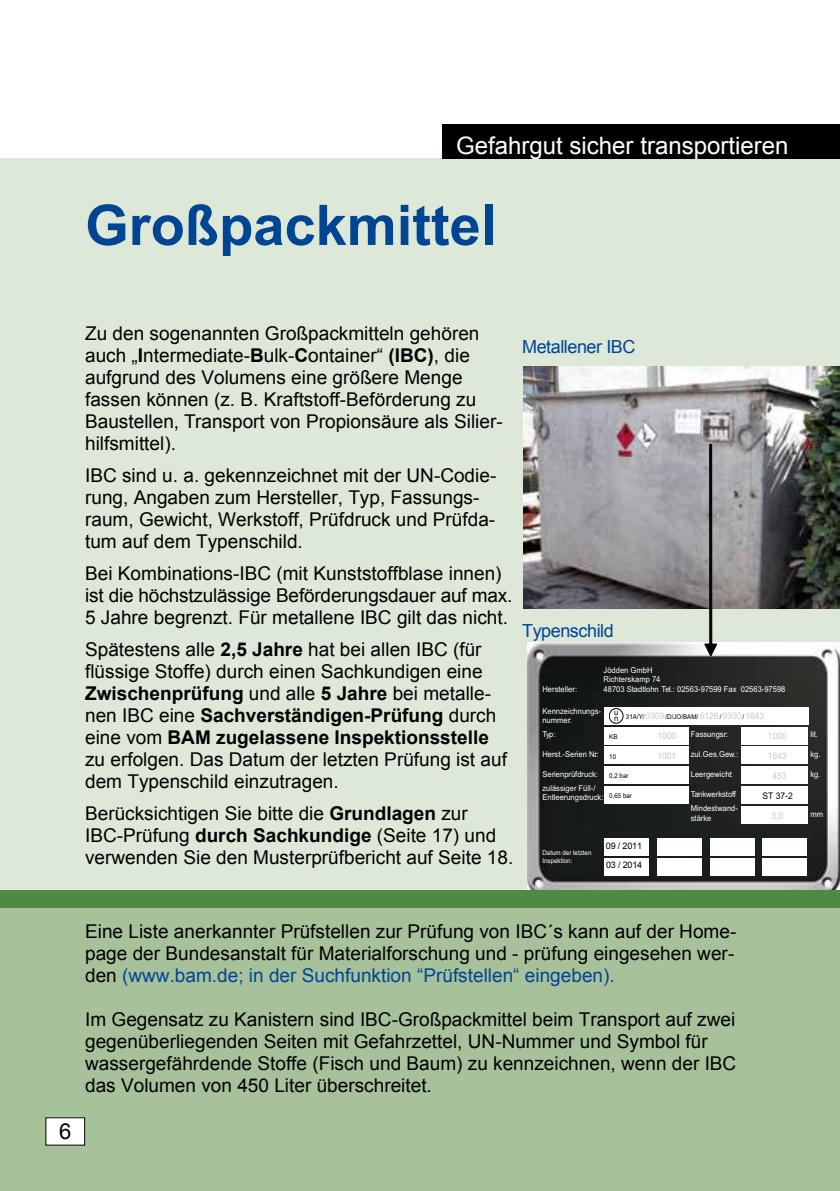
<style>
.page{position:relative;width:840px;height:1191px;background:#fff}
.page>*{position:absolute;margin:0;border:0;box-sizing:border-box;transform-origin:0 0}
.t1{font:700 56px "Arial";color:#004494}
.t2{font:24px "Arial";color:#fff}
.t3{font:22px "Arial";color:#000}
.t4{font:19px/22px "Arial";color:#000}
.t5{font:18px "Arial";letter-spacing:-.025em;color:#004494}
.t6{font:9.2px/19.8px "Arial";color:#c6c7c8;text-align:center;scale:.93 1}
.t7{font:9.2px "Arial";color:#000;scale:.93 1}
.t8{font:9px/19.4px "Arial";letter-spacing:-.02em;color:#000}
.t9{font:8.2px/9.8px "Arial";color:#fff;scale:.93 1}
.t10{font:8.2px/5.8px "Arial";color:#000;scale:.93 1}
.t11{font:6.6px "Arial";color:#000;scale:.93 1}
.t12{font:6.6px/8px "Arial";color:#fff;scale:.93 1}
.s1{font-weight:700}
.s2{font-size:9.2px;color:#c6c7c8}
.s3{color:#004494}
</style>
<div class="page">
<div style="left:0;top:159px;width:839px;height:1032px;background:#dee8d8"></div>
<div style="left:0;top:890px;width:839px;height:301px;background:#a7c29b"></div>
<div style="left:442px;top:125px;width:397px;height:34px;background:#000"></div>
<div style="left:46px;top:1117px;width:39px;height:28px;background:#fff"></div>
<img style="left:527px;top:642px;width:312px;height:248px">
<div style="left:603px;top:707px;width:204px;height:17px;background:#fff"></div>
<div style="left:603px;top:727px;width:85px;height:17px;background:#fff"></div>
<div style="left:603px;top:747px;width:85px;height:17px;background:#fff"></div>
<div style="left:603px;top:766px;width:85px;height:18px;background:#fff"></div>
<div style="left:603px;top:786px;width:85px;height:17px;background:#fff"></div>
<div style="left:740px;top:727px;width:67px;height:17px;background:#fff"></div>
<div style="left:740px;top:747px;width:67px;height:17px;background:#fff"></div>
<div style="left:740px;top:766px;width:67px;height:18px;background:#fff"></div>
<div style="left:740px;top:786px;width:67px;height:17px;background:#fff"></div>
<div style="left:740px;top:806px;width:67px;height:17px;background:#fff"></div>
<div style="left:603px;top:838px;width:45px;height:17px;background:#fff"></div>
<div style="left:603px;top:858px;width:45px;height:17px;background:#fff"></div>
<div style="left:656px;top:838px;width:45px;height:17px;background:#fff"></div>
<div style="left:656px;top:858px;width:45px;height:17px;background:#fff"></div>
<div style="left:709px;top:838px;width:44px;height:17px;background:#fff"></div>
<div style="left:709px;top:858px;width:44px;height:17px;background:#fff"></div>
<div style="left:762px;top:838px;width:44px;height:17px;background:#fff"></div>
<div style="left:762px;top:858px;width:44px;height:17px;background:#fff"></div>
<div style="left:609px;top:708px;width:13px;height:15px;border:1px solid #000;border-radius:50%"></div>
<img style="left:523px;top:367px;width:316px;height:241px">
<svg style="left:704px;top:444px;width:12px;height:212px;background:#7f7f7e"></svg>
<div style="left:0;top:890px;width:839px;height:17px;background:#4e8a44"></div>
<p class="t2" style="left:456px;top:129px;width:334px">Gefahrgut sicher transportieren</p>
<h1 class="t1" style="left:85px;top:186px;width:412px">Großpackmittel</h1>
<p class="t4" style="left:85px;top:322px;width:419px">Zu den sogenannten Großpackmitteln gehören auch „<span class="s1">I</span>ntermediate-<span class="s1">B</span>ulk-<span class="s1">C</span>ontainer“ <span class="s1">(IBC)</span>, die aufgrund des Volumens eine größere Menge fassen können (z. B. Kraftstoff-Beförderung zu Baustellen, Transport von Propionsäure als Silier&shy;hilfsmittel).</p>
<p class="t4" style="left:85px;top:464px;width:412px">IBC sind u. a. gekennzeichnet mit der UN-Codie&shy;rung, Angaben zum Hersteller, Typ, Fassungs&shy;raum, Gewicht, Werkstoff, Prüfdruck und Prüfda&shy;tum auf dem Typenschild.</p>
<p class="t4" style="left:85px;top:562px;width:428px">Bei Kombinations-IBC (mit Kunststoffblase innen) ist die höchstzulässige Beförderungsdauer auf max.<br>5 Jahre begrenzt. Für metallene IBC gilt das nicht.</p>
<p class="t4" style="left:85px;top:638px;width:423px">Spätestens alle <span class="s1">2,5 Jahre</span> hat bei allen IBC (für flüssige Stoffe) durch einen Sachkundigen eine <span class="s1">Zwischenprüfung</span> und alle <span class="s1">5 Jahre</span> bei metalle&shy;nen IBC eine <span class="s1">Sachverständigen-Prüfung</span> durch eine vom <span class="s1">BAM zugelassene Inspektionsstelle </span>zu erfolgen. Das Datum der letzten Prüfung ist auf dem Typenschild einzutragen.</p>
<p class="t4" style="left:85px;top:802px;width:429px">Berücksichtigen Sie bitte die <span class="s1">Grundlagen</span> zur<br>IBC-Prüfung <span class="s1">durch Sachkundige</span> (Seite 17) und verwenden Sie den Musterprüfbericht auf Seite 18.</p>
<p class="t5" style="left:522px;top:335px;width:115px">Metallener IBC</p>
<p class="t5" style="left:522px;top:618px;width:93px">Typenschild</p>
<p class="t9" style="left:603px;top:665px;width:63px">Jödden GmbH<br>Richterskamp 74</p>
<p class="t9" style="left:542px;top:685px;width:39px">Hersteller:</p>
<p class="t9" style="left:603px;top:685px;width:197px">48703 Stadtlohn Tel.: 02563-97599 Fax 02563-97598</p>
<p class="t9" style="left:542px;top:706px;width:64px">Kennzeichnungs&shy;nummer:</p>
<p class="t9" style="left:542px;top:730px;width:16px">Typ:</p>
<p class="t9" style="left:542px;top:750px;width:62px">Herst.-Serien Nr.:</p>
<p class="t9" style="left:542px;top:767px;width:61px;line-height:14px">Serienprüfdruck: zulässiger Füll-/</p>
<p class="t9" style="left:542px;top:793px;width:67px">Entleerungsdruck:</p>
<p class="t10" style="left:613px;top:710px;width:6px">u n</p>
<p class="t11" style="left:609px;top:734px;width:10px">KB</p>
<p class="t6" style="left:657px;top:727px;width:22px">1000</p>
<p class="t11" style="left:609px;top:754px;width:9px">10</p>
<p class="t6" style="left:657px;top:747px;width:22px">1001</p>
<p class="t11" style="left:609px;top:773px;width:22px">0,2 bar</p>
<p class="t11" style="left:609px;top:792px;width:26px">0,65 bar</p>
<p class="t11" style="left:625px;top:714px;width:150px">31A/Y/ <span class="s2">0309</span> /D/JO/BAM/ <span class="s2">6126</span> / <span class="s2">9300</span> / <span class="s2">1643</span></p>
<p class="t9" style="left:690px;top:730px;width:41px">Fassungsr.:</p>
<p class="t9" style="left:690px;top:750px;width:52px">zul. Ges. Gew.:</p>
<p class="t9" style="left:690px;top:770px;width:46px">Leergewicht:</p>
<p class="t9" style="left:690px;top:788px;width:52px;line-height:14px">Tankwerkstoff<br>Mindestwand-</p>
<p class="t9" style="left:690px;top:814px;width:24px">stärke</p>
<p class="t6" style="left:767px;top:727px;width:22px">1000<br>1643<br>453</p>
<p class="t7" style="left:762px;top:792px;width:34px">ST 37-2</p>
<p class="t6" style="left:771px;top:806px;width:14px">3,0</p>
<p class="t12" style="left:542px;top:849px;width:54px">Datum der letzten<br>Inspektion:</p>
<p class="t8" style="left:605px;top:836px;width:38px">09 / 2011<br>03 / 2014</p>
<p class="t9" style="left:810px;top:730px;width:10px">lit.</p>
<p class="t9" style="left:810px;top:750px;width:12px">kg.</p>
<p class="t9" style="left:810px;top:770px;width:12px">kg.</p>
<p class="t9" style="left:810px;top:809px;width:15px">mm</p>
<p class="t3" style="left:59px;top:1116px;width:14px">6</p>
<p class="t4" style="left:85px;top:920px;width:652px;text-align:justify">Eine Liste anerkannter Prüfstellen zur Prüfung von IBC´s kann auf der Home&shy;page der Bundesanstalt für Materialforschung und - prüfung eingesehen wer&shy;den <span class="s3">(www.bam.de; in der Suchfunktion “Prüfstellen“ eingeben).</span></p>
<p class="t4" style="left:85px;top:1008px;width:652px">Im Gegensatz zu Kanistern sind IBC-Großpackmittel beim Transport auf zwei gegenüberliegenden Seiten mit Gefahrzettel, UN-Nummer und Symbol für wassergefährdende Stoffe (Fisch und Baum) zu kennzeichnen, wenn der IBC das Volumen von 450 Liter überschreitet.</p>
</div>
